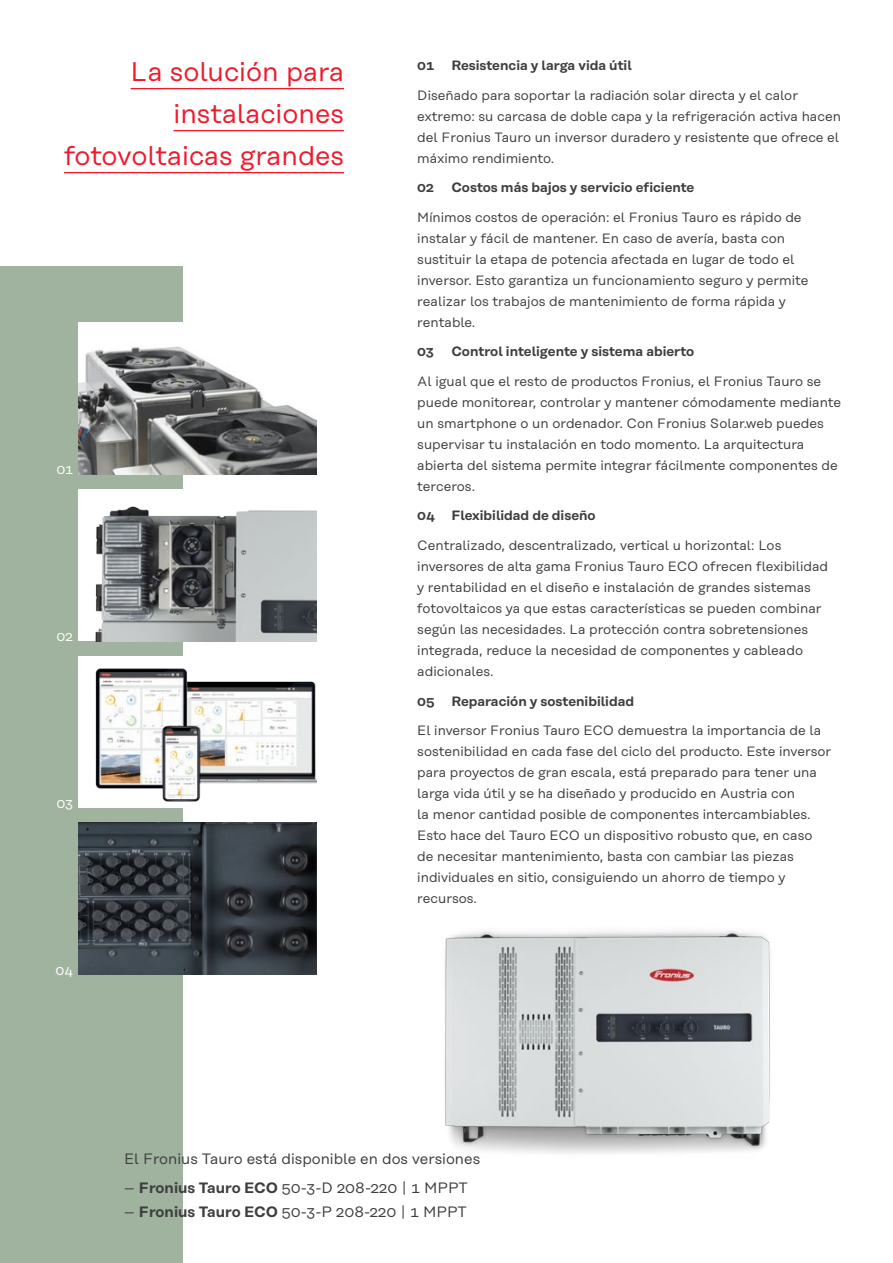
<style>
.page{position:relative;width:893px;height:1263px;background:#fff}
.page>*{position:absolute;margin:0;border:0;box-sizing:border-box;transform-origin:0 0}
.t1{font:27px/42px "Rational Text";color:#ee1b2d;text-align:right}
.t2{font:15px "Rational Text";color:#3e3e3f}
.t3{font:13.5px/21px "Rational Text";color:#3e3e3f}
.t4{font:600 13.5px "Rational Text";color:#3e3e3f}
.t5{font:13.5px "Rational Text";color:#fff}
.s1{font-weight:600}
</style>
<div class="page">
<div style="left:0;top:267px;width:183px;height:996px;background:#9fb39e"></div>
<img style="left:445px;top:930px;width:325px;height:223px">
<img style="left:78px;top:489px;width:238px;height:152px">
<img style="left:78px;top:323px;width:238px;height:151px">
<img style="left:78px;top:656px;width:238px;height:152px">
<img style="left:78px;top:823px;width:238px;height:152px">
<hr style="left:131px;top:88px;width:213px;height:1px;background:#ee1b2d">
<hr style="left:173px;top:130px;width:171px;height:1px;background:#ee1b2d">
<hr style="left:64px;top:172px;width:280px;height:1px;background:#ee1b2d">
<h1 class="t1" style="left:64px;top:51px;width:281px">La solución para instalaciones fotovoltaicas grandes</h1>
<p class="t5" style="left:56px;top:462px;width:18px">01</p>
<p class="t5" style="left:56px;top:629px;width:18px">02</p>
<p class="t5" style="left:57px;top:795px;width:18px">03</p>
<p class="t5" style="left:55px;top:962px;width:19px">04</p>
<p class="t4" style="left:417px;top:58px;width:18px">01</p>
<p class="t4" style="left:451px;top:58px;width:182px">Resistencia y larga vida útil</p>
<p class="t3" style="left:417px;top:85px;width:425px">Diseñado para soportar la radiación solar directa y el calor extremo: su carcasa de doble capa y la refrigeración activa hacen del Fronius Tauro un inversor duradero y resistente que ofrece el máximo rendimiento.</p>
<p class="t4" style="left:417px;top:180px;width:18px">02</p>
<p class="t4" style="left:451px;top:180px;width:245px">Costos más bajos y servicio eficiente</p>
<p class="t3" style="left:417px;top:207px;width:393px">Mínimos costos de operación: el Fronius Tauro es rápido de instalar y fácil de mantener. En caso de avería, basta con sustituir la etapa de potencia afectada en lugar de todo el inversor. Esto garantiza un funcionamiento seguro y permite realizar los trabajos de mantenimiento de forma rápida y rentable.</p>
<p class="t4" style="left:417px;top:344px;width:18px">03</p>
<p class="t4" style="left:451px;top:344px;width:245px">Control inteligente y sistema abierto</p>
<p class="t3" style="left:417px;top:371px;width:425px">Al igual que el resto de productos Fronius, el Fronius Tauro se puede monitorear, controlar y mantener cómodamente mediante un smartphone o un ordenador. Con Fronius Solar.web puedes supervisar tu instalación en todo momento. La arquitectura abierta del sistema permite integrar fácilmente componentes de terceros.</p>
<p class="t4" style="left:417px;top:508px;width:180px">04 Flexibilidad de diseño</p>
<p class="t3" style="left:417px;top:535px;width:412px">Centralizado, descentralizado, vertical u horizontal: Los inversores de alta gama Fronius Tauro ECO ofrecen flexibilidad y rentabilidad en el diseño e instalación de grandes sistemas fotovoltaicos ya que estas características se pueden combinar según las necesidades. La protección contra sobretensiones integrada, reduce la necesidad de componentes y cableado adicionales.</p>
<p class="t4" style="left:417px;top:693px;width:218px">05 Reparación y sostenibilidad</p>
<p class="t3" style="left:417px;top:720px;width:416px">El inversor Fronius Tauro ECO demuestra la importancia de la sostenibilidad en cada fase del ciclo del producto. Este inversor para proyectos de gran escala, está preparado para tener una larga vida útil y se ha diseñado y producido en Austria con<br>la menor cantidad posible de componentes intercambiables.<br>Esto hace del Tauro ECO un dispositivo robusto que, en caso de necesitar mantenimiento, basta con cambiar las piezas individuales en sitio, consiguiendo un ahorro de tiempo y recursos.</p>
<p class="t2" style="left:124px;top:1150px;width:357px">El Fronius Tauro está disponible en dos versiones</p>
<p class="t2" style="left:124px;top:1179px;width:345px">– <span class="s1">Fronius Tauro ECO</span> 50-3-D 208-220 | 1 MPPT</p>
<p class="t2" style="left:124px;top:1203px;width:344px">– <span class="s1">Fronius Tauro ECO</span> 50-3-P 208-220 | 1 MPPT</p>
</div>
